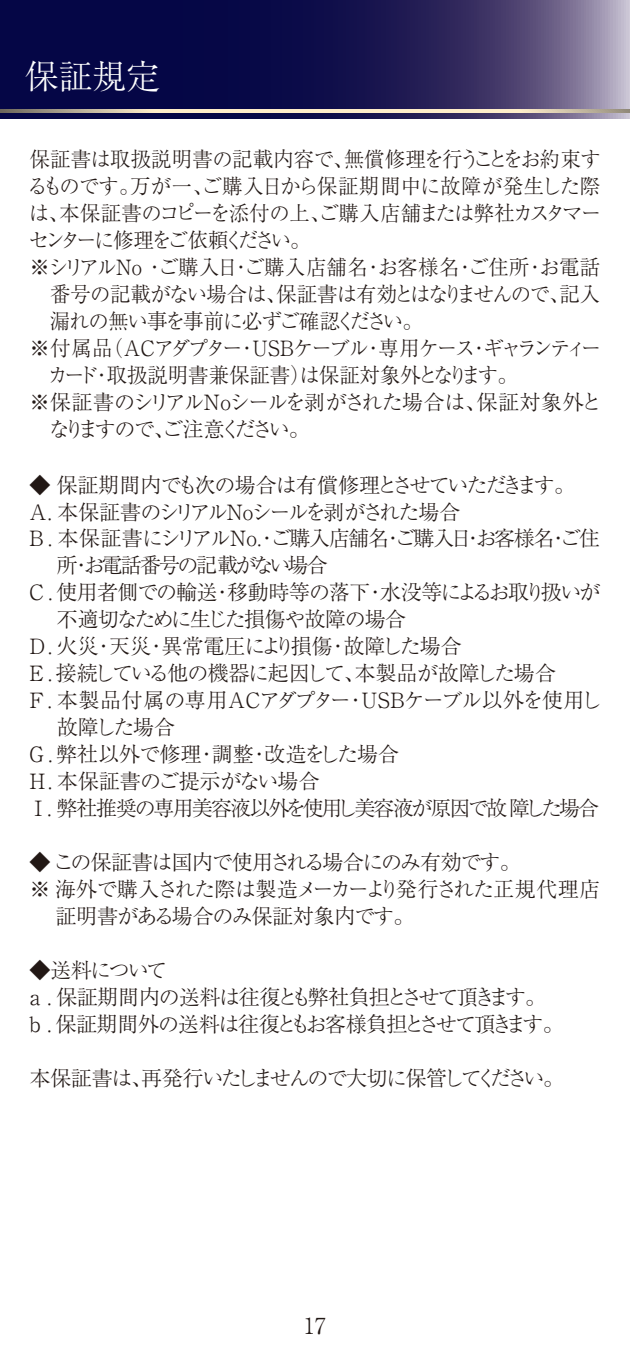
<style>
.page{position:relative;width:630px;height:1361px;background:#fff}
.page>*{position:absolute;margin:0;border:0;box-sizing:border-box;transform-origin:0 0}
.t1{font:300 33.9px "Ryumin Pr 5";color:#fff}
.t2{font:300 22.2px "Ryumin Pr 5";color:#221815}
.t3{font:300 21px/27px "Ryumin Pr 5";letter-spacing:-.06em;color:#221815}
.t4{font:300 21px "Ryumin Pr 5";letter-spacing:-.095em;color:#221815}
.t5{font:300 21px "Ryumin Pr 5";letter-spacing:-.04em;color:#221815}
.t6{font:300 21px "Ryumin Pr 5";letter-spacing:-.02em;color:#221815}
.t7{font:300 21px "Ryumin Pr 5";color:#221815}
.t8{font:300 21px "Ryumin Pr 5";letter-spacing:-.085em;color:#221815}
.t9{font:300 21px "Ryumin Pr 5";letter-spacing:-.115em;color:#221815}
</style>
<div class="page">
<svg style="left:0;top:0;width:629px;height:118px"></svg>
<svg style="left:0;top:109px;width:629px;height:3px"></svg>
<h1 class="t1" style="left:24px;top:50px;width:137px">保証規定</h1>
<p class="t3" style="left:27px;top:144px;width:576px">保証書は取扱説明書の記載内容で、無償修理を行うことをお約束するものです。万が一、ご購入日から保証期間中に故障が発生した際は、本保証書のコピーを添付の上、ご購入店舗または弊社カスタマーセンターに修理をご依頼ください。<br>※シリアルNo ・ご購入日・ご購入店舗名・お客様名・ご住所・お電話　番号の記載がない場合は、保証書は有効とはなりませんので、記入　漏れの無い事を事前に必ずご確認ください。<br>※付属品（ACアダプター・USBケーブル・専用ケース・ギャランティー　カード・取扱説明書兼保証書）は保証対象外となります。<br>※保証書のシリアルNoシールを剥がされた場合は、保証対象外と　なりますので、ご注意ください。</p>
<p class="t3" style="left:30px;top:469px;width:546px">◆ 保証期間内でも次の場合は有償修理とさせていただきます。</p>
<p class="t4" style="left:30px;top:495px;width:432px">A．本保証書のシリアルNoシールを剥がされた場合</p>
<p class="t3" style="left:30px;top:523px;width:571px">B ．本保証書にシリアルNo.・ご購入店舗名・ご購入日・お客様名・ご住</p>
<p class="t9" style="left:57px;top:549px;width:272px">所・お電話番号の記載がない場合</p>
<p class="t3" style="left:30px;top:577px;width:572px">C ．使用者側での輸送・移動時等の落下・水没等によるお取り扱いが</p>
<p class="t3" style="left:57px;top:604px;width:351px">不適切なために生じた損傷や故障の場合</p>
<p class="t7" style="left:30px;top:630px;width:433px">D ．火災・天災・異常電圧により損傷・故障した場合</p>
<p class="t3" style="left:30px;top:658px;width:527px">E ．接続している他の機器に起因して、本製品が故障した場合</p>
<p class="t6" style="left:30px;top:684px;width:573px">F ．本製品付属の専用ACアダプター・USBケーブル以外を使用し</p>
<p class="t3" style="left:57px;top:712px;width:120px">故障した場合</p>
<p class="t7" style="left:30px;top:738px;width:371px">G ．弊社以外で修理・調整・改造をした場合</p>
<p class="t6" style="left:30px;top:765px;width:291px">H．本保証書のご提示がない場合</p>
<p class="t4" style="left:34px;top:792px;width:566px">I ．弊社推奨の専用美容液以外を使用し美容液が原因で故障した場合</p>
<p class="t3" style="left:30px;top:847px;width:492px">◆ この保証書は国内で使用される場合にのみ有効です。</p>
<p class="t5" style="left:30px;top:872px;width:572px">※ 海外で購入された際は製造メーカーより発行された正規代理店</p>
<p class="t5" style="left:55px;top:899px;width:360px">証明書がある場合のみ保証対象内です。</p>
<p class="t3" style="left:25px;top:955px;width:540px">◆送料について<br>ａ．保証期間内の送料は往復とも弊社負担とさせて頂きます。ｂ．保証期間外の送料は往復ともお客様負担とさせて頂きます。</p>
<p class="t8" style="left:30px;top:1061px;width:535px">本保証書は、再発行いたしませんので大切に保管してください。</p>
<p class="t2" style="left:304px;top:1307px;width:24px">17</p>
</div>
